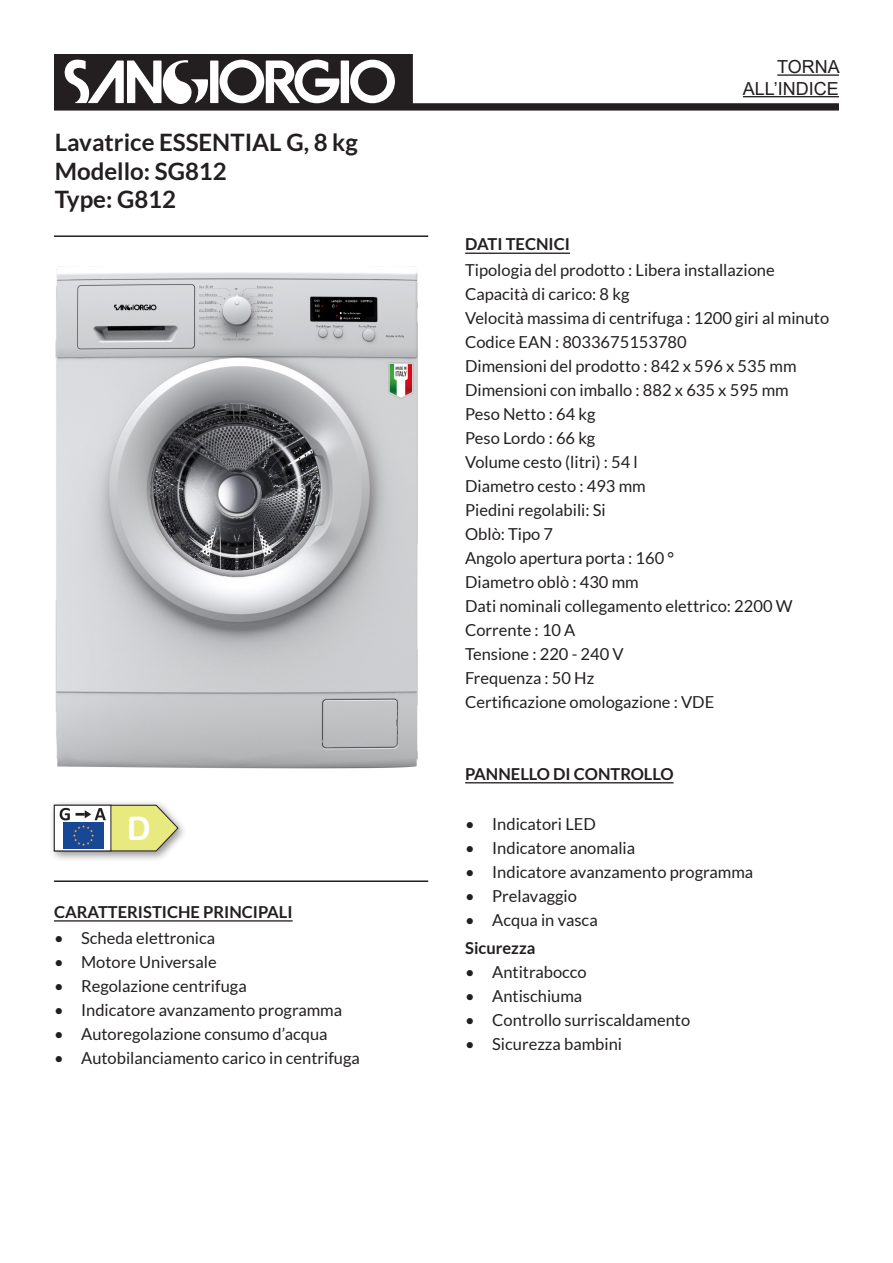
<style>
.page{position:relative;width:893px;height:1263px;background:#fff}
.page>*{position:absolute;margin:0;border:0;box-sizing:border-box;transform-origin:0 0}
.t1{font:32.55px "Arial Rounded MT Bold";color:#fff}
.t2{font:700 24px "Lato";color:#231f20}
.t3{font:18px "Arial";color:#231f20}
.t4{font:16.5px "Lato";color:#231f20}
.t5{font:700 16.5px "Lato";color:#231f20}
</style>
<div class="page">
<svg style="left:54px;top:54px;width:785px;height:57px"></svg>
<hr style="left:465px;top:253px;width:105px;height:1px;background:#231f20">
<hr style="left:465px;top:782px;width:209px;height:1px;background:#231f20">
<hr style="left:54px;top:920px;width:239px;height:1px;background:#231f20">
<hr style="left:54px;top:880px;width:374px;height:2px;background:#231f20">
<hr style="left:54px;top:235px;width:374px;height:2px;background:#231f20">
<img style="left:55px;top:269px;width:363px;height:500px">
<div style="left:49px;top:800px;width:140px;height:62px;background:#231f20;opacity:.5"></div>
<svg style="left:54px;top:804px;width:125px;height:47px"></svg>
<img style="left:64px;top:822px;width:39px;height:26px">
<hr style="left:777px;top:74px;width:62px;height:2px;background:#231f20">
<hr style="left:743px;top:96px;width:96px;height:1px;background:#231f20">
<p class="t2" style="left:55px;top:128px;width:305px">Lavatrice ESSENTIAL G, 8 kg</p>
<p class="t2" style="left:55px;top:157px;width:174px">Modello: SG812</p>
<p class="t2" style="left:55px;top:186px;width:123px">Type: G812</p>
<p class="t1" style="left:127px;top:809px;width:26px">D</p>
<p class="t5" style="left:54px;top:902px;width:240px">CARATTERISTICHE PRINCIPALI</p>
<p class="t4" style="left:54px;top:928px;width:163px">• Scheda elettronica</p>
<p class="t4" style="left:54px;top:952px;width:164px">• Motore Universale</p>
<p class="t4" style="left:54px;top:976px;width:194px">• Regolazione centrifuga</p>
<p class="t4" style="left:54px;top:1000px;width:290px">• Indicatore avanzamento programma</p>
<p class="t4" style="left:54px;top:1024px;width:275px">• Autoregolazione consumo d’acqua</p>
<p class="t4" style="left:54px;top:1048px;width:307px">• Autobilanciamento carico in centrifuga</p>
<p class="t3" style="left:777px;top:54px;width:64px">TORNA</p>
<p class="t3" style="left:743px;top:76px;width:98px">ALL’INDICE</p>
<p class="t5" style="left:465px;top:235px;width:106px">DATI TECNICI</p>
<p class="t4" style="left:465px;top:260px;width:311px">Tipologia del prodotto : Libera installazione</p>
<p class="t4" style="left:465px;top:284px;width:166px">Capacità di carico: 8 kg</p>
<p class="t4" style="left:465px;top:308px;width:366px">Velocità massima di centrifuga : 1200 giri al minuto</p>
<p class="t4" style="left:465px;top:332px;width:223px">Codice EAN : 8033675153780</p>
<p class="t4" style="left:465px;top:356px;width:333px">Dimensioni del prodotto : 842 x 596 x 535 mm</p>
<p class="t4" style="left:465px;top:380px;width:325px">Dimensioni con imballo : 882 x 635 x 595 mm</p>
<p class="t4" style="left:465px;top:404px;width:132px">Peso Netto : 64 kg</p>
<p class="t4" style="left:465px;top:428px;width:132px">Peso Lordo : 66 kg</p>
<p class="t4" style="left:465px;top:452px;width:174px">Volume cesto (litri) : 54 l</p>
<p class="t4" style="left:465px;top:476px;width:182px">Diametro cesto : 493 mm</p>
<p class="t4" style="left:465px;top:500px;width:142px">Piedini regolabili: Si</p>
<p class="t4" style="left:465px;top:524px;width:90px">Oblò: Tipo 7</p>
<p class="t4" style="left:465px;top:548px;width:210px">Angolo apertura porta : 160 °</p>
<p class="t4" style="left:465px;top:572px;width:175px">Diametro oblò : 430 mm</p>
<p class="t4" style="left:465px;top:596px;width:329px">Dati nominali collegamento elettrico: 2200 W</p>
<p class="t4" style="left:465px;top:620px;width:112px">Corrente : 10 A</p>
<p class="t4" style="left:465px;top:644px;width:160px">Tensione : 220 - 240 V</p>
<p class="t4" style="left:465px;top:668px;width:131px">Frequenza : 50 Hz</p>
<p class="t4" style="left:465px;top:692px;width:251px">Certificazione omologazione : VDE</p>
<p class="t5" style="left:465px;top:764px;width:210px">PANNELLO DI CONTROLLO</p>
<p class="t4" style="left:465px;top:815px;width:132px">• Indicatori LED</p>
<p class="t4" style="left:465px;top:839px;width:172px">• Indicatore anomalia</p>
<p class="t4" style="left:465px;top:863px;width:290px">• Indicatore avanzamento programma</p>
<p class="t4" style="left:465px;top:887px;width:113px">• Prelavaggio</p>
<p class="t4" style="left:465px;top:911px;width:134px">• Acqua in vasca</p>
<p class="t5" style="left:465px;top:939px;width:72px">Sicurezza</p>
<p class="t4" style="left:465px;top:963px;width:123px">• Antitrabocco</p>
<p class="t4" style="left:465px;top:987px;width:119px">• Antischiuma</p>
<p class="t4" style="left:465px;top:1011px;width:227px">• Controllo surriscaldamento</p>
<p class="t4" style="left:465px;top:1035px;width:158px">• Sicurezza bambini</p>
</div>
